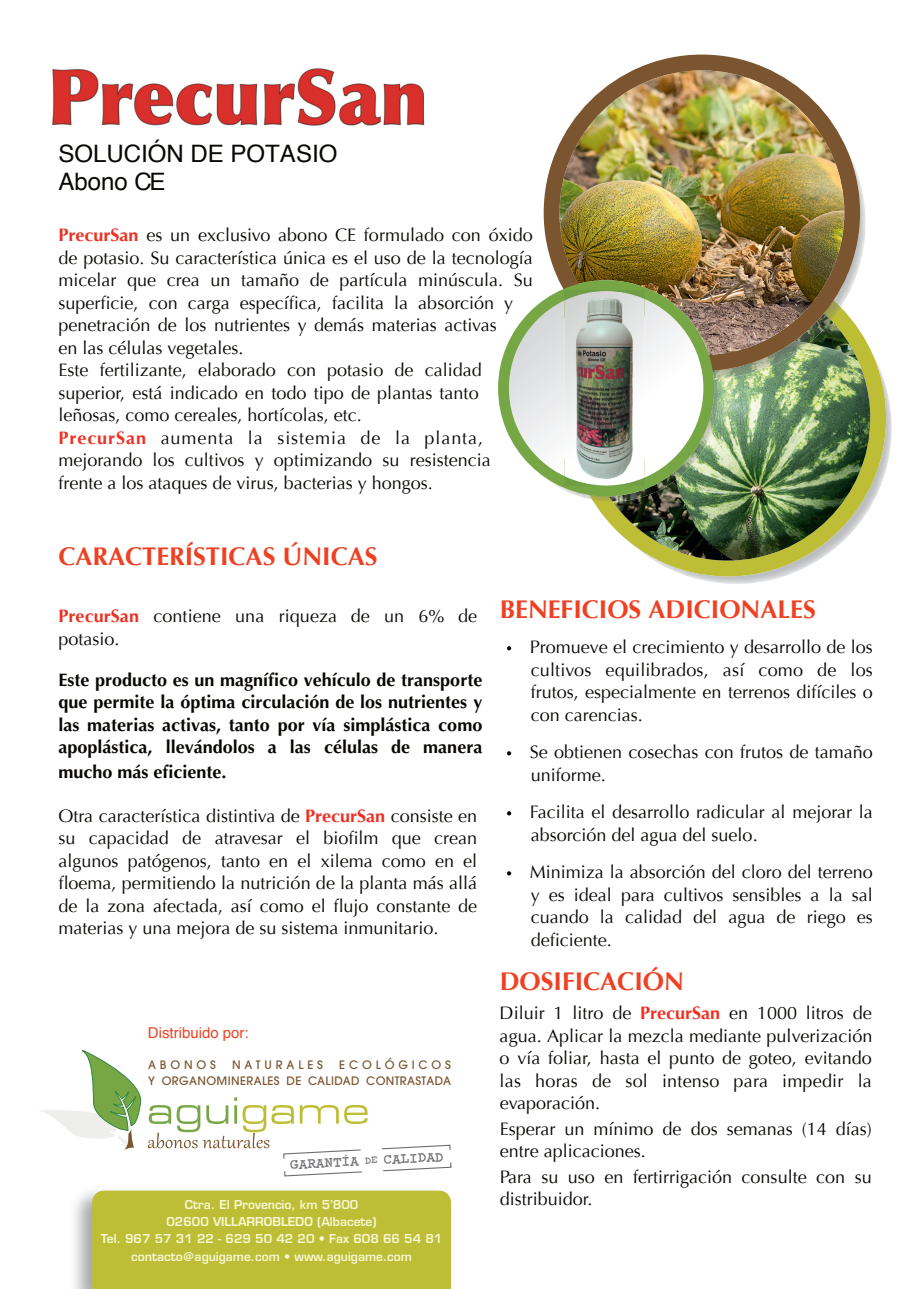
<style>
.page{position:relative;width:919px;height:1289px;background:#fff}
.page>*{position:absolute;margin:0;border:0;box-sizing:border-box;transform-origin:0 0}
.t1{font:700 25.5px "Optima";color:#ef4022}
.t2{font:24px/28.5px "Helvetica";color:#080704}
.t3{font:18px/22.5px "Optima";color:#080704}
.t4{font:700 18px/22.5px "Optima LT Std";color:#080704;text-align:justify}
.t5{font:15px "Helvetica";color:#ef4222}
.t6{font:14.25px "Combat Ready BTN";color:#6c6d70}
.t7{font:600 12px/17.2px "Eurostile";color:#f9f7d4;text-align:center}
.t8{font:500 11.55px/16.2px "Avant Garde";letter-spacing:.03em;color:#7a552f;text-align:right}
.t9{font:500 11.55px "Avant Garde";letter-spacing:.33em;color:#7a552f}
.s1{font-weight:700;color:#ee3022}
.s2{font-size:10.35px}
</style>
<div class="page">
<img style="left:654px;top:353px;width:237px;height:231px">
<svg style="left:569px;top:260px;width:317px;height:316px;fill:#bdbe36"></svg>
<img style="left:612px;top:378px;width:258px;height:182px">
<img style="left:843px;top:146px;width:22px;height:157px">
<img style="left:716px;top:355px;width:115px;height:23px">
<div style="left:543px;top:55px;width:317px;height:316px;background:#7a552f;border-radius:50%"></div>
<img style="left:559px;top:70px;width:285px;height:285px;border-radius:142px">
<img style="left:559px;top:213px;width:284px;height:142px">
<img style="left:579px;top:496px;width:10px;height:3px">
<img style="left:589px;top:496px;width:19px;height:5px">
<img style="left:608px;top:378px;width:110px;height:123px">
<img style="left:498px;top:280px;width:218px;height:216px">
<img style="left:564px;top:291px;width:80px;height:194px">
<img style="left:52px;top:68px;width:373px;height:58px">
<svg style="left:507px;top:871px;width:4px;height:4px"></svg>
<svg style="left:507px;top:811px;width:4px;height:4px"></svg>
<svg style="left:507px;top:751px;width:4px;height:4px"></svg>
<svg style="left:507px;top:646px;width:4px;height:4px"></svg>
<div style="left:92px;top:1190px;width:359px;height:98px;background:#bdbe36"></div>
<svg style="left:382px;top:1144px;width:69px;height:6px"></svg>
<svg style="left:383px;top:1162px;width:69px;height:9px"></svg>
<svg style="left:284px;top:1171px;width:78px;height:5px"></svg>
<svg style="left:39px;top:1049px;width:328px;height:110px"></svg>
<h2 class="t2" style="left:58px;top:141px;width:280px">SOLUCIÓN DE POTASIO<br>Abono CE</h2>
<p class="t3" style="left:58px;top:224px;width:475px"><span class="s1">PrecurSan</span> es un exclusivo abono CE formulado con óxido de potasio. Su característica única es el uso de la tecnología micelar que crea un tamaño de partícula minúscula. Su superficie, con carga específica, facilita la absorción y penetración de los nutrientes y demás materias activas<br>en las células vegetales.<br>Este fertilizante, elaborado con potasio de calidad superior, está indicado en todo tipo de plantas tanto leñosas, como cereales, hortícolas, etc.<br><span class="s1">PrecurSan</span> aumenta la sistemia de la planta, mejorando los cultivos y optimizando su resistencia frente a los ataques de virus, bacterias y hongos.</p>
<h1 class="t1" style="left:58px;top:541px;width:320px">CARACTERÍSTICAS ÚNICAS</h1>
<p class="t3" style="left:58px;top:605px;width:420px"><span class="s1">PrecurSan</span> contiene una riqueza de un 6% de potasio.</p>
<p class="t4" style="left:58px;top:668px;width:425px">Este producto es un magnífico vehículo de transporte que permite la óptima circulación de los nutrientes y las materias activas, tanto por vía simplástica como apoplástica, llevándolos a las células de manera</p>
<p class="t4" style="left:58px;top:761px;width:170px">mucho más eficiente.</p>
<p class="t3" style="left:58px;top:804px;width:420px;text-align:justify">Otra característica distintiva de <span class="s1">PrecurSan</span> consiste en su capacidad de atravesar el biofilm que crean algunos patógenos, tanto en el xilema como en el floema, permitiendo la nutrición de la planta más allá de la zona afectada, así como el flujo constante de materias y una mejora de su sistema inmunitario.</p>
<p class="t5" style="left:148px;top:1026px;width:102px">Distribuido por:</p>
<p class="t8" style="left:148px;top:1056px;width:304px">ECOLÓGICOS<br>Y ORGANOMINERALES DE CALIDAD CONTRASTADA</p>
<p class="t8" style="left:148px;top:1056px;width:69px">ABONOS</p>
<p class="t9" style="left:232px;top:1057px;width:92px">NATURALES</p>
<p class="t6" style="left:290px;top:1157px;width:155px;rotate:-3deg">GARANTÍA <span class="s2">DE</span> CALIDAD</p>
<p class="t7" style="left:101px;top:1195px;width:343px">Ctra. El Provencio, km 5’800<br>02600 VILLARROBLEDO (Albacete)<br>Tel. 967 57 31 22 - 629 50 42 20 • Fax 608 66 54 81 contacto@aguigame.com • www.aguigame.com</p>
<h1 class="t1" style="left:499px;top:594px;width:317px">BENEFICIOS ADICIONALES</h1>
<p class="t3" style="left:530px;top:636px;width:344px;text-align:justify">Promueve el crecimiento y desarrollo de los cultivos equilibrados, así como de los frutos, especialmente en terrenos difíciles o con carencias.</p>
<p class="t3" style="left:529px;top:741px;width:344px">Se obtienen cosechas con frutos de tamaño uniforme.</p>
<p class="t3" style="left:529px;top:801px;width:344px">Facilita el desarrollo radicular al mejorar la absorción del agua del suelo.</p>
<p class="t3" style="left:529px;top:861px;width:344px;text-align:justify">Minimiza la absorción del cloro del terreno y es ideal para cultivos sensibles a la sal cuando la calidad del agua de riego es deficiente.</p>
<h1 class="t1" style="left:499px;top:966px;width:186px">DOSIFICACIÓN</h1>
<p class="t3" style="left:499px;top:1002px;width:374px;text-align:justify">Diluir 1 litro de <span class="s1">PrecurSan</span> en 1000 litros de agua. Aplicar la mezcla mediante pulverización o vía foliar, hasta el punto de goteo, evitando las horas de sol intenso para impedir la evaporación.</p>
<p class="t3" style="left:499px;top:1117px;width:374px">Esperar un mínimo de dos semanas (14 días) entre aplicaciones.</p>
<p class="t3" style="left:499px;top:1165px;width:373px">Para su uso en fertirrigación consulte con su distribuidor.</p>
</div>
